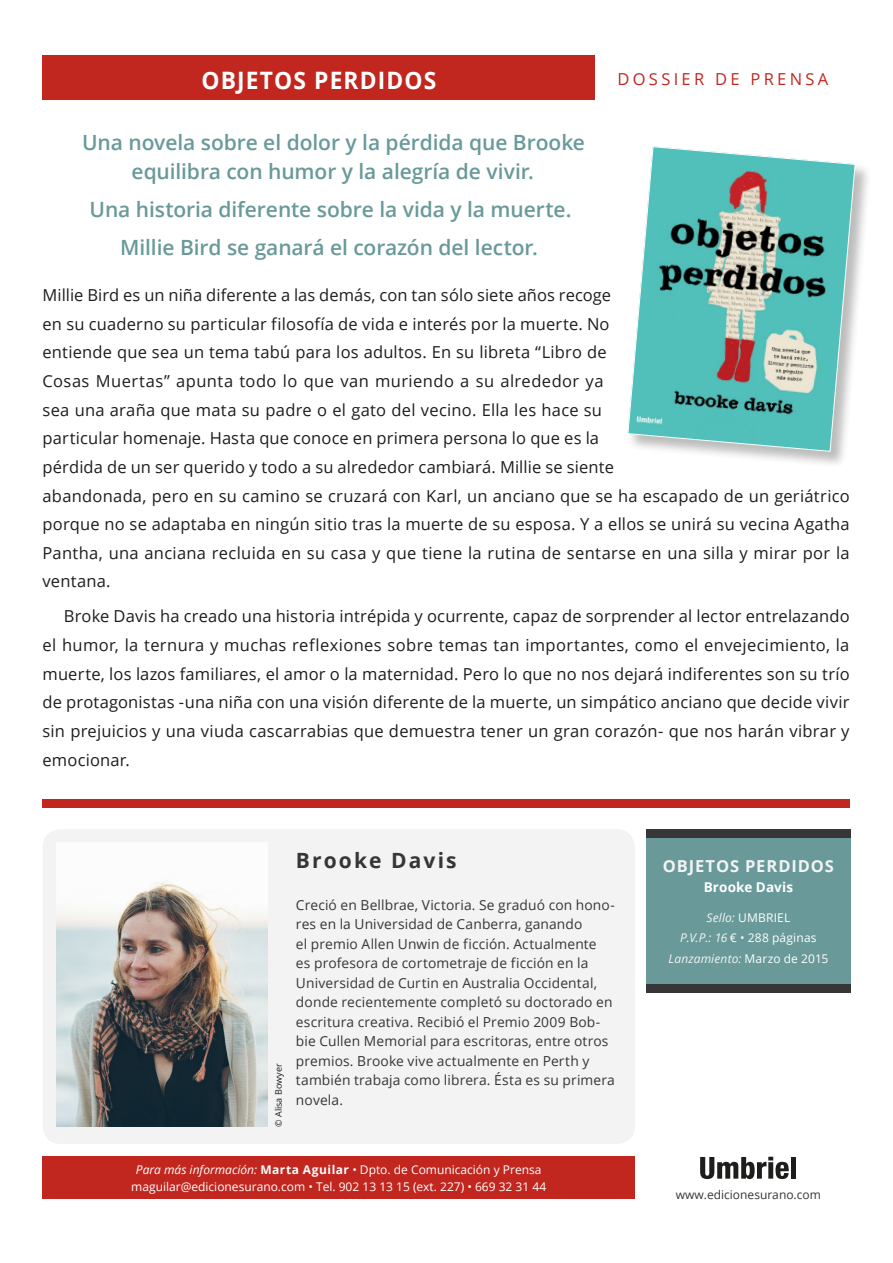
<style>
.page{position:relative;width:893px;height:1263px;background:#fff}
.page>*{position:absolute;margin:0;border:0;box-sizing:border-box;transform-origin:0 0}
.t1{font:700 24px "Open Sans";letter-spacing:.05em;color:#fff;scale:.95 1}
.t2{font:600 21px/28.7px "Open Sans";letter-spacing:-.005em;color:#699999;text-align:center}
.t3{font:700 21px "Open Sans";letter-spacing:.1em;color:#363636}
.t4{font:16.5px/28.7px "Open Sans";letter-spacing:.015em;color:#1d1d1b}
.t5{font:16.5px "Open Sans";letter-spacing:.2em;color:#c1271f}
.t6{font:700 16.5px "Open Sans";letter-spacing:.055em;color:#f3f3f3}
.t7{font:13.8px/19.5px "Open Sans";letter-spacing:.01em;color:#363636}
.t8{font:700 13.5px "Open Sans";letter-spacing:.01em;color:#fff}
.t9{font:12px/20.7px "Open Sans";color:#fff;text-align:center}
.t10{font:12px "Open Sans";color:#363636}
.t11{font:9px "Open Sans";color:#1d1d1b}
.s1{font-style:italic}
.s2{font-weight:700}
.s3{font-style:italic;color:#f3f3f3}
.s4{color:#f3f3f3}
</style>
<div class="page">
<div style="left:43px;top:55px;width:552px;height:45px;background:#c1271f"></div>
<div style="left:43px;top:799px;width:807px;height:9px;background:#c1271f"></div>
<div style="left:646px;top:838px;width:204px;height:147px;background:#699999"></div>
<div style="left:43px;top:829px;width:592px;height:315px;background:#f3f3f3;border-radius:18px"></div>
<div style="left:43px;top:1157px;width:592px;height:42px;background:#c1271f"></div>
<div style="left:627px;top:146px;width:245px;height:322px;background:#1d1d1b;opacity:.3"></div>
<svg style="left:627px;top:146px;width:229px;height:306px;background:#79b9b4"></svg>
<div style="left:646px;top:829px;width:204px;height:9px;background:#363636"></div>
<img style="left:57px;top:880px;width:211px;height:246px">
<svg style="left:700px;top:1157px;width:89px;height:22px"></svg>
<div style="left:791px;top:1157px;width:5px;height:21px;background:#1d1d1b"></div>
<div style="left:646px;top:984px;width:204px;height:8px;background:#363636"></div>
<h1 class="t1" style="left:201px;top:64px;width:249px">OBJETOS PERDIDOS</h1>
<p class="t5" style="left:617px;top:67px;width:212px">DOSSIER DE PRENSA</p>
<p class="t2" style="left:82px;top:128px;width:504px">Una novela sobre el dolor y la pérdida que Brooke equilibra con humor y la alegría de vivir.</p>
<p class="t2" style="left:90px;top:190px;width:483px;line-height:38px">Una historia diferente sobre la vida y la muerte.<br>Millie Bird se ganará el corazón del lector.</p>
<p class="t4" style="left:43px;top:280px;width:809px">Millie Bird es un niña diferente a las demás, con tan sólo siete años recoge<br>en su cuaderno su particular filosofía de vida e interés por la muerte. No<br>entiende que sea un tema tabú para los adultos. En su libreta “Libro de<br>Cosas Muertas” apunta todo lo que van muriendo a su alrededor ya<br>sea una araña que mata su padre o el gato del vecino. Ella les hace su<br>particular homenaje. Hasta que conoce en primera persona lo que es la<br>pérdida de un ser querido y todo a su alrededor cambiará. Millie se siente<br>abandonada, pero en su camino se cruzará con Karl, un anciano que se ha escapado de un geriátrico porque no se adaptaba en ningún sitio tras la muerte de su esposa. Y a ellos se unirá su vecina Agatha Pantha, una anciana recluida en su casa y que tiene la rutina de sentarse en una silla y mirar por la ventana.</p>
<p class="t4" style="left:43px;top:602px;width:809px;text-align:justify;text-indent:21px">Broke Davis ha creado una historia intrépida y ocurrente, capaz de sorprender al lector entrelazando el humor, la ternura y muchas reflexiones sobre temas tan importantes, como el envejecimiento, la muerte, los lazos familiares, el amor o la maternidad. Pero lo que no nos dejará indiferentes son su trío de protagonistas -una niña con una visión diferente de la muerte, un simpático anciano que decide vivir sin prejuicios y una viuda cascarrabias que demuestra tener un gran corazón- que nos harán vibrar y emocionar.</p>
<p class="t3" style="left:296px;top:845px;width:162px">Brooke Davis</p>
<p class="t11" style="left:272px;top:1127px;width:65px;rotate:-90deg">© Alisa Bowyer</p>
<p class="t7" style="left:296px;top:895px;width:320px">Creció en Bellbrae, Victoria. Se graduó con hono&shy;res en la Universidad de Canberra, ganando<br>el premio Allen Unwin de ficción. Actualmente<br>es profesora de cortometraje de ficción en la Universidad de Curtin en Australia Occidental, donde recientemente completó su doctorado en escritura creativa. Recibió el Premio 2009 Bob&shy;bie Cullen Memorial para escritoras, entre otros premios. Brooke vive actualmente en Perth y también trabaja como librera. Ésta es su primera novela.</p>
<p class="t9" style="left:131px;top:1161px;width:416px;line-height:16.5px"><span class="s1">Para más información:</span> <span class="s2">Marta Aguilar</span> • Dpto. de Comunicación y Prensa maguilar@edicionesurano.com • Tel. 902 13 13 15 (ext. 227) • 669 32 31 44</p>
<p class="t6" style="left:663px;top:854px;width:173px">OBJETOS PERDIDOS</p>
<p class="t8" style="left:704px;top:878px;width:91px">Brooke Davis</p>
<p class="t9" style="left:669px;top:907px;width:161px"><span class="s3">Sello:</span> UMBRIEL<br><span class="s3">P.V.P.: 16</span> € <span class="s4">•</span> 288 páginas<br><span class="s3">Lanzamiento:</span> Marzo de 2015</p>
<p class="t10" style="left:676px;top:1186px;width:147px">www.edicionesurano.com</p>
</div>
